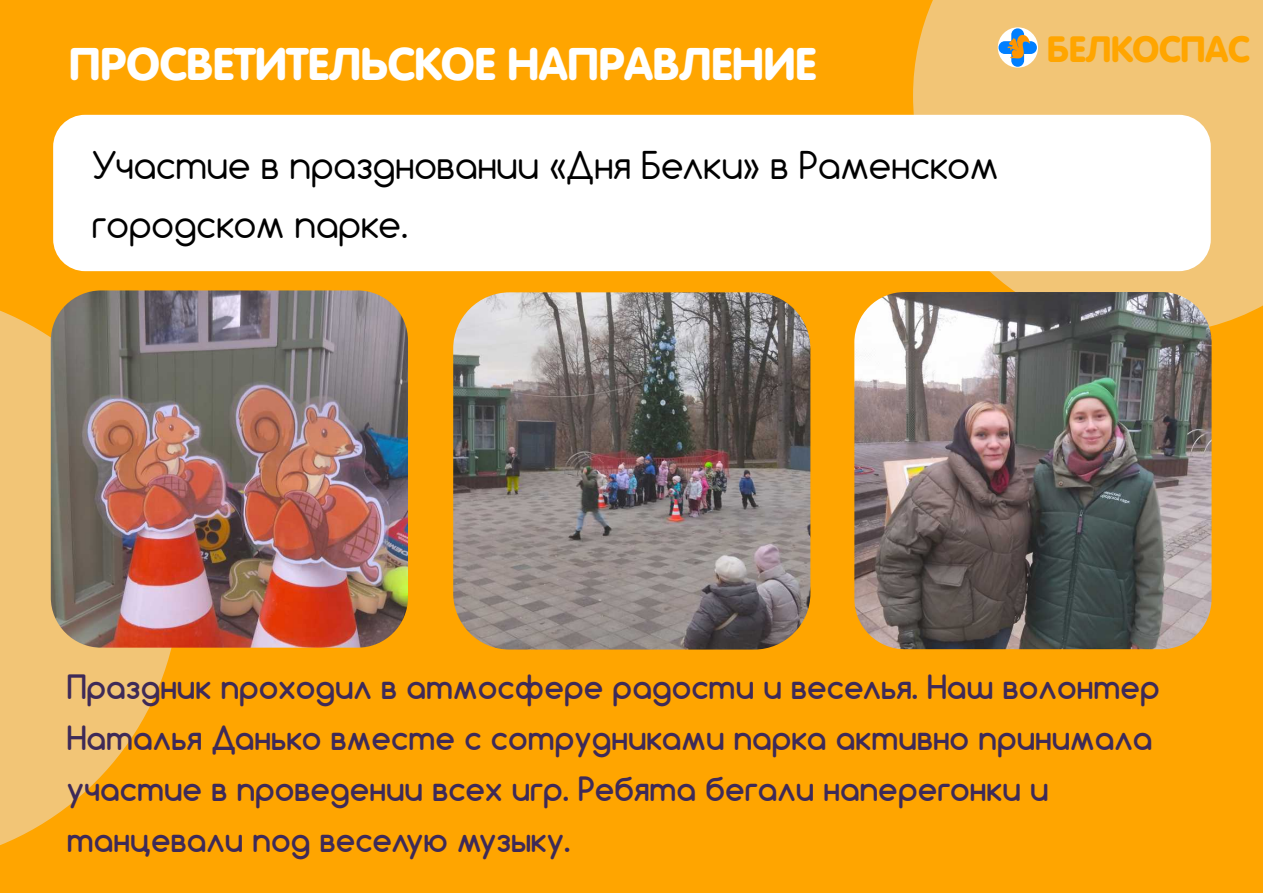
<style>
.page{position:relative;width:1263px;height:893px;background:#ffa500}
.page>*{position:absolute;margin:0;border:0;box-sizing:border-box;transform-origin:0 0}
.t1{font:700 45px "VAG World";color:#fff}
.t2{font:36px/58.5px "Comfortaa";color:#000}
.t3{font:700 36px "VAG World";color:#ffa500}
.t4{font:700 31.5px/51.2px "Comfortaa";color:#3e2a58}
</style>
<div class="page">
<svg style="left:0;top:310px;width:172px;height:535px;fill:#f2c576"></svg>
<svg style="left:913px;top:0;width:350px;height:334px;background:#f2c36f"></svg>
<svg style="left:998px;top:27px;width:40px;height:41px"></svg>
<svg style="left:1011px;top:28px;width:13px;height:39px"></svg>
<div style="left:998px;top:41px;width:39px;height:13px;background:#007fff;border-radius:6px"></div>
<svg style="left:1007px;top:35px;width:23px;height:23px"></svg>
<div style="left:53px;top:115px;width:1158px;height:156px;background:#fff;border-radius:32px"></div>
<img style="left:51px;top:290px;width:357px;height:358px;border-radius:50px">
<img style="left:453px;top:292px;width:357px;height:358px;border-radius:56px">
<img style="left:854px;top:292px;width:357px;height:357px;border-radius:50px">
<h1 class="t1" style="left:69px;top:44px;width:749px">ПРОСВЕТИТЕЛЬСКОЕ НАПРАВЛЕНИЕ</h1>
<p class="t2" style="left:92px;top:140px;width:908px">Участие в праздновании «Дня Белки» в Раменском городском парке.</p>
<p class="t3" style="left:1047px;top:33px;width:204px">БЕЛКОСПАС</p>
<p class="t4" style="left:67px;top:665px;width:1094px">Праздник проходил в атмосфере радости и веселья. Наш волонтер Наталья Данько вместе с сотрудниками парка активно принимала участие в проведении всех игр. Ребята бегали наперегонки и танцевали под веселую музыку.</p>
</div>
